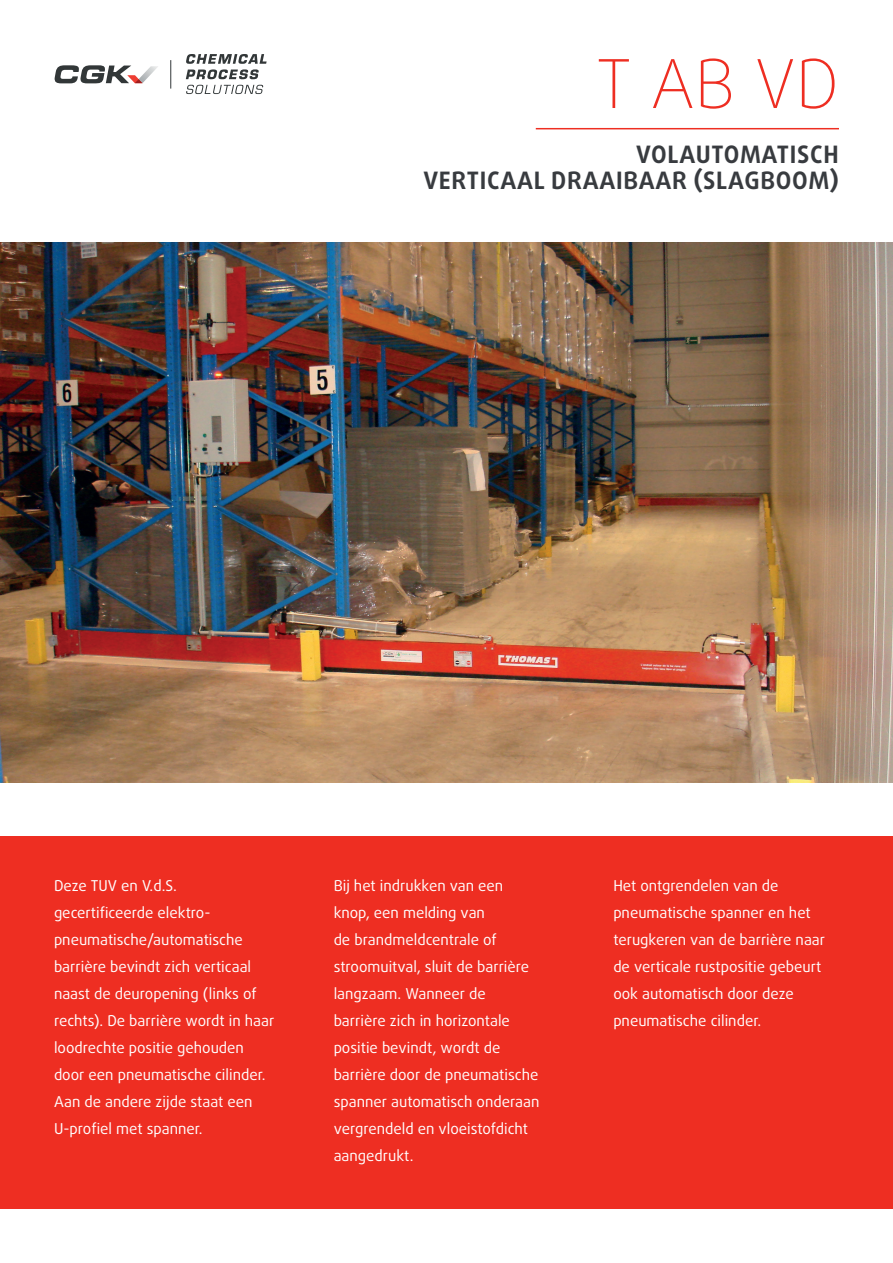
<style>
.page{position:relative;width:893px;height:1263px;background:#fff}
.page>*{position:absolute;margin:0;border:0;box-sizing:border-box;transform-origin:0 0}
.CGK_kop2{font:100 67.5px "Daxline Pro";color:#ee2e22}
.CGK_kop2ondertitel{font:700 24px/25.5px "Daxline Pro";letter-spacing:.03em;color:#383b3f;text-align:right}
.Alineastijl_1{font:15px/27px "Daxline Pro";color:#fff}
</style>
<div class="page">
<div style="left:0;top:837px;width:893px;height:372px;background:#ee2e22"></div>
<hr style="left:536px;top:128px;width:303px;height:1px;background:#ee2e22">
<svg style="left:54px;top:65px;width:104px;height:18px"></svg>
<svg style="left:186px;top:85px;width:78px;height:9px"></svg>
<svg style="left:186px;top:54px;width:81px;height:25px"></svg>
<svg style="left:171px;top:60px;width:1px;height:29px"></svg>
<img style="left:0;top:243px;width:893px;height:540px">
<p class="CGK_kop2" style="left:596px;top:39px;width:244px">T AB VD</p>
<p class="CGK_kop2ondertitel" style="left:423px;top:142px;width:417px">VOLAUTOMATISCH<br>VERTICAAL DRAAIBAAR (SLAGBOOM)</p>
<p class="Alineastijl_1" style="left:54px;top:872px;width:222px">Deze TUV en V.d.S. gecertificeerde elektro&shy;pneumatische/automatische barrière bevindt zich verticaal naast de deuropening (links of rechts). De barrière wordt in haar loodrechte positie gehouden door een pneumatische cilinder.<br>Aan de andere zijde staat een<br>U-profiel met spanner.</p>
<p class="Alineastijl_1" style="left:334px;top:872px;width:207px">Bij het indrukken van een knop, een melding van<br>de brandmeldcentrale of stroomuitval, sluit de barrière langzaam. Wanneer de barrière zich in horizontale positie bevindt, wordt de barrière door de pneumatische spanner automatisch onderaan vergrendeld en vloeistofdicht aangedrukt.</p>
<p class="Alineastijl_1" style="left:613px;top:872px;width:213px">Het ontgrendelen van de pneumatische spanner en het terugkeren van de barrière naar de verticale rustpositie gebeurt ook automatisch door deze pneumatische cilinder.</p>
</div>
